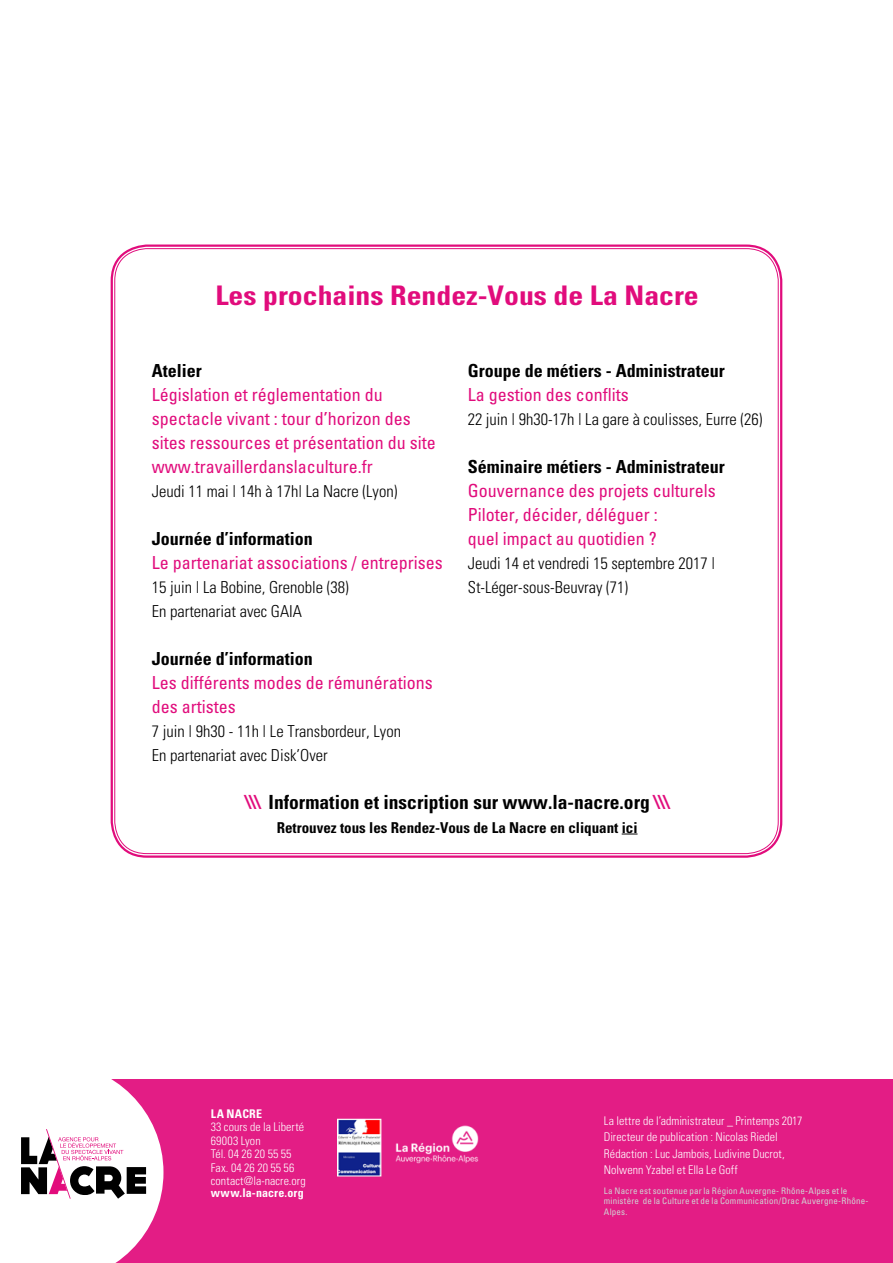
<style>
.page{position:relative;width:893px;height:1263px;background:#fff}
.page>*{position:absolute;margin:0;border:0;box-sizing:border-box;transform-origin:0 0}
.t1{font:700 condensed 27px "Univers";color:#e10c7c;scale:1.1 1}
.t2{font:700 condensed 19.5px "Univers";color:#000}
.t3{font:condensed 18px/24px "Univers";color:#e10c7c}
.t4{font:700 condensed 18px "Univers";color:#000}
.t5{font:300 condensed 16.5px/24px "Univers";color:#000}
.t6{font:700 condensed 15px "Univers";color:#000}
.t7{font:300 condensed 12px/13.5px "Univers";letter-spacing:.005em;color:#fff}
.t8{font:700 condensed 12px "Univers";letter-spacing:.015em;color:#fff}
.t9{font:condensed 9px/10.8px "Univers";letter-spacing:.02em;color:#d1d3d4}
.s1{color:#e10c7c}
</style>
<div class="page">
<div style="left:0;top:1079px;width:893px;height:184px;background:#e31d85"></div>
<svg style="left:0;top:1079px;width:163px;height:184px;background:#e6d0dc"></svg>
<img style="left:339px;top:1121px;width:40px;height:53px">
<div style="left:337px;top:1119px;width:44px;height:57px;border:1px solid #fff"></div>
<svg style="left:622px;top:833px;width:15px;height:1px"></svg>
<img style="left:395px;top:1125px;width:84px;height:39px">
<h1 class="t1" style="left:215px;top:278px;width:441px">Les prochains Rendez-Vous de La Nacre</h1>
<p class="t4" style="left:152px;top:359px;width:52px">Atelier</p>
<p class="t3" style="left:152px;top:382px;width:285px">Législation et réglementation du spectacle vivant : tour d’horizon des sites ressources et présentation du site www.travaillerdanslaculture.fr</p>
<p class="t5" style="left:152px;top:478px;width:247px">Jeudi 11 mai | 14h à 17h| La Nacre (Lyon)</p>
<p class="t4" style="left:152px;top:527px;width:162px">Journée d’information</p>
<p class="t3" style="left:152px;top:550px;width:292px">Le partenariat associations / entreprises</p>
<p class="t5" style="left:152px;top:574px;width:198px">15 juin | La Bobine, Grenoble (38)<br>En partenariat avec GAIA</p>
<p class="t4" style="left:152px;top:647px;width:162px">Journée d’information</p>
<p class="t3" style="left:152px;top:670px;width:282px">Les différents modes de rémunérations des artistes</p>
<p class="t5" style="left:152px;top:718px;width:251px">7 juin | 9h30 - 11h | Le Transbordeur, Lyon<br>En partenariat avec Disk’Over</p>
<p class="t4" style="left:468px;top:359px;width:258px">Groupe de métiers - Administrateur</p>
<p class="t3" style="left:468px;top:382px;width:162px">La gestion des conflits</p>
<p class="t5" style="left:468px;top:406px;width:296px">22 juin | 9h30-17h | La gare à coulisses, Eurre (26)</p>
<p class="t4" style="left:468px;top:455px;width:258px">Séminaire métiers - Administrateur</p>
<p class="t3" style="left:468px;top:478px;width:249px">Gouvernance des projets culturels<br>Piloter, décider, déléguer :<br>quel impact au quotidien ?</p>
<p class="t5" style="left:468px;top:550px;width:249px">Jeudi 14 et vendredi 15 septembre 2017 |<br>St-Léger-sous-Beuvray (71)</p>
<p class="t2" style="left:245px;top:790px;width:425px"><span class="s1">\\\</span> Information et inscription sur www.la-nacre.org <span class="s1">\\\</span></p>
<p class="t6" style="left:277px;top:818px;width:362px">Retrouvez tous les Rendez-Vous de La Nacre en cliquant ici</p>
<p class="t8" style="left:211px;top:1106px;width:52px">LA NACRe</p>
<p class="t7" style="left:211px;top:1120px;width:96px">33 cours de la Liberté<br>69003 Lyon<br>Tél. 04 26 20 55 55<br>Fax. 04 26 20 55 56 contact@la-nacre.org</p>
<p class="t8" style="left:211px;top:1186px;width:94px">www.la-nacre.org</p>
<p class="t9" style="left:604px;top:1185px;width:266px">La Nacre est soutenue par la Région Auvergne- Rhône-Alpes et le ministère de la Culture et de la Communication/Drac Auvergne-Rhône-<br>Alpes.</p>
<p class="t7" style="left:604px;top:1112px;width:200px;line-height:16.5px">La lettre de l’administrateur _ Printemps 2017<br>Directeur de publication : Nicolas Riedel Rédaction : Luc Jambois, Ludivine Ducrot, Nolwenn Yzabel et Ella Le Goff</p>
</div>
